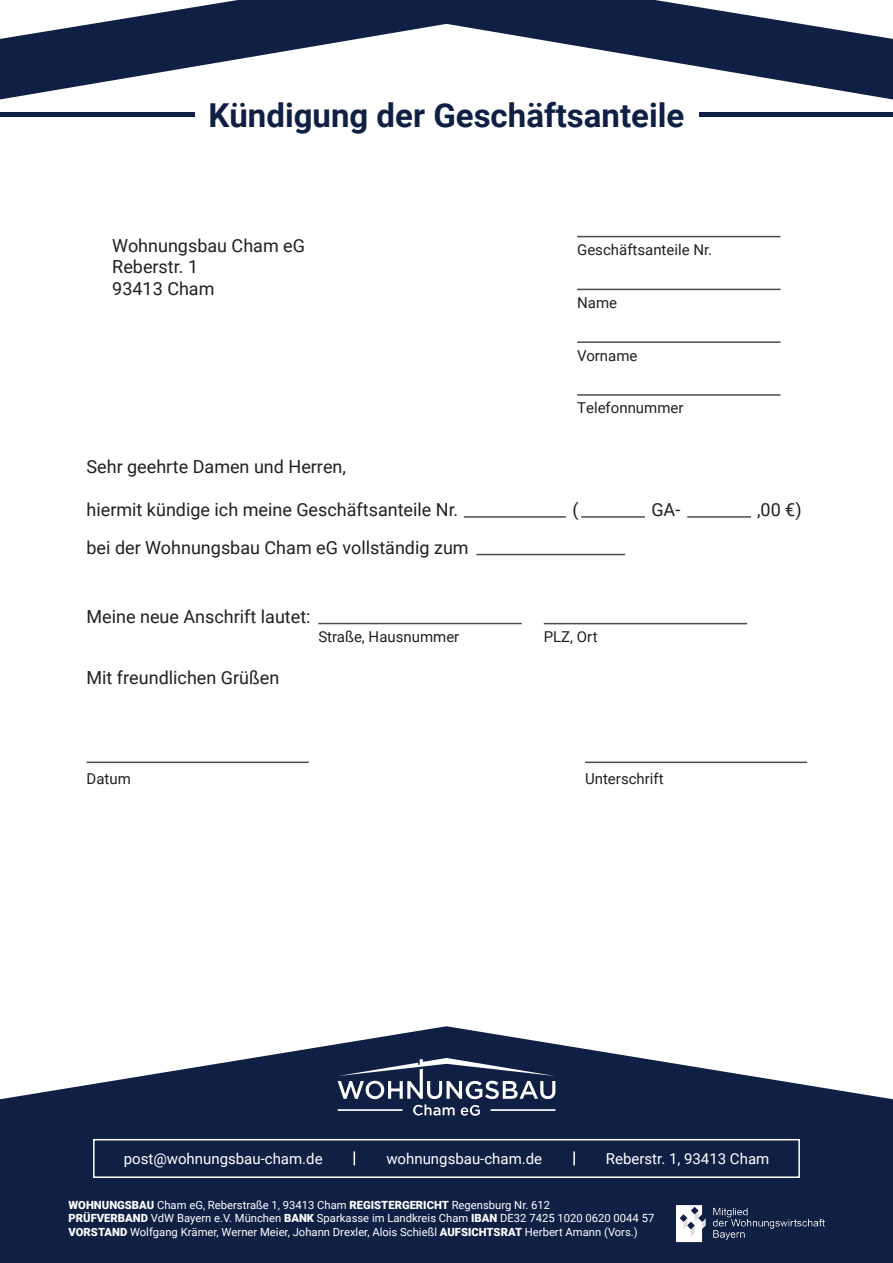
<style>
.page{position:relative;width:893px;height:1263px;background:#fff}
.page>*{position:absolute;margin:0;border:0;box-sizing:border-box;transform-origin:0 0}
.t1{font:700 33px "Roboto";color:#102045}
.t2{font:18px/21.6px "Roboto";color:#231f20}
.t3{font:15px "Roboto";color:#231f20}
.t4{font:15px "Roboto";color:#fff}
.t5{font:11.25px/13.5px "Roboto";color:#fff}
.s1{font-weight:900}
</style>
<div class="page">
<svg style="left:0;top:0;width:893px;height:99px;fill:#102045"></svg>
<hr style="left:0;top:113px;width:195px;height:4px;background:#102045">
<hr style="left:699px;top:113px;width:194px;height:4px;background:#102045">
<svg style="left:0;top:1026px;width:893px;height:237px;fill:#102045"></svg>
<svg style="left:338px;top:1058px;width:217px;height:58px"></svg>
<div style="left:93px;top:1139px;width:707px;height:39px;border:2px solid #fff"></div>
<svg style="left:354px;top:1151px;width:1px;height:14px"></svg>
<svg style="left:573px;top:1151px;width:2px;height:14px"></svg>
<hr style="left:577px;top:236px;width:203px;height:1px;background:#4c4d4d">
<hr style="left:577px;top:289px;width:203px;height:1px;background:#4c4d4d">
<hr style="left:577px;top:341px;width:203px;height:2px;background:#4c4d4d">
<hr style="left:577px;top:394px;width:203px;height:2px;background:#4c4d4d">
<hr style="left:476px;top:554px;width:149px;height:1px;background:#4c4d4d">
<hr style="left:464px;top:516px;width:102px;height:2px;background:#4c4d4d">
<hr style="left:581px;top:516px;width:64px;height:2px;background:#4c4d4d">
<hr style="left:687px;top:516px;width:64px;height:2px;background:#4c4d4d">
<img style="left:677px;top:1203px;width:147px;height:41px">
<hr style="left:318px;top:623px;width:204px;height:1px;background:#4c4d4d">
<hr style="left:544px;top:623px;width:203px;height:1px;background:#4c4d4d">
<hr style="left:87px;top:761px;width:222px;height:2px;background:#4c4d4d">
<hr style="left:585px;top:761px;width:222px;height:2px;background:#4c4d4d">
<h1 class="t1" style="left:209px;top:92px;width:477px">Kündigung der Geschäftsanteile</h1>
<h2 class="t2" style="left:112px;top:234px;width:194px">Wohnungsbau Cham eG<br>Reberstr. 1<br>93413 Cham</h2>
<h3 class="t3" style="left:577px;top:239px;width:137px">Geschäftsanteile Nr.</h3>
<h3 class="t3" style="left:577px;top:292px;width:41px">Name</h3>
<h3 class="t3" style="left:577px;top:345px;width:62px">Vorname</h3>
<h3 class="t3" style="left:577px;top:397px;width:108px">Telefonnummer</h3>
<h2 class="t2" style="left:87px;top:455px;width:261px">Sehr geehrte Damen und Herren,</h2>
<h2 class="t2" style="left:87px;top:490px;width:384px;line-height:37.5px">hiermit kündige ich meine Geschäftsanteile Nr. bei der Wohnungsbau Cham eG vollständig zum</h2>
<h2 class="t2" style="left:572px;top:498px;width:8px">(</h2>
<h2 class="t2" style="left:651px;top:498px;width:30px">GA-</h2>
<h2 class="t2" style="left:757px;top:498px;width:46px">,00 €)</h2>
<h2 class="t2" style="left:87px;top:605px;width:226px">Meine neue Anschrift lautet:</h2>
<h3 class="t3" style="left:318px;top:626px;width:142px">Straße, Hausnummer</h3>
<h3 class="t3" style="left:544px;top:626px;width:55px">PLZ, Ort</h3>
<h2 class="t2" style="left:87px;top:666px;width:194px">Mit freundlichen Grüßen</h2>
<h3 class="t3" style="left:87px;top:768px;width:46px">Datum</h3>
<h3 class="t3" style="left:585px;top:768px;width:80px">Unterschrift</h3>
<h3 class="t4" style="left:124px;top:1148px;width:200px">post@wohnungsbau-cham.de</h3>
<h3 class="t4" style="left:386px;top:1148px;width:157px">wohnungsbau-cham.de</h3>
<h3 class="t4" style="left:606px;top:1148px;width:165px">Reberstr. 1, 93413 Cham</h3>
<p class="t5" style="left:69px;top:1198px;width:587px"><span class="s1">WOHNUNGSBAU</span> Cham eG, Reberstraße 1, 93413 Cham <span class="s1">REGISTERGERICHT</span> Regensburg Nr. 612<br><span class="s1">PRÜFVERBAND</span> VdW Bayern e.V. München <span class="s1">BANK</span> Sparkasse im Landkreis Cham <span class="s1">IBAN</span> DE32 7425 1020 0620 0044 57<br><span class="s1">VORSTAND</span> Wolfgang Krämer, Werner Meier, Johann Drexler, Alois Schießl <span class="s1">AUFSICHTSRAT</span> Herbert Amann (Vors.)</p>
</div>
